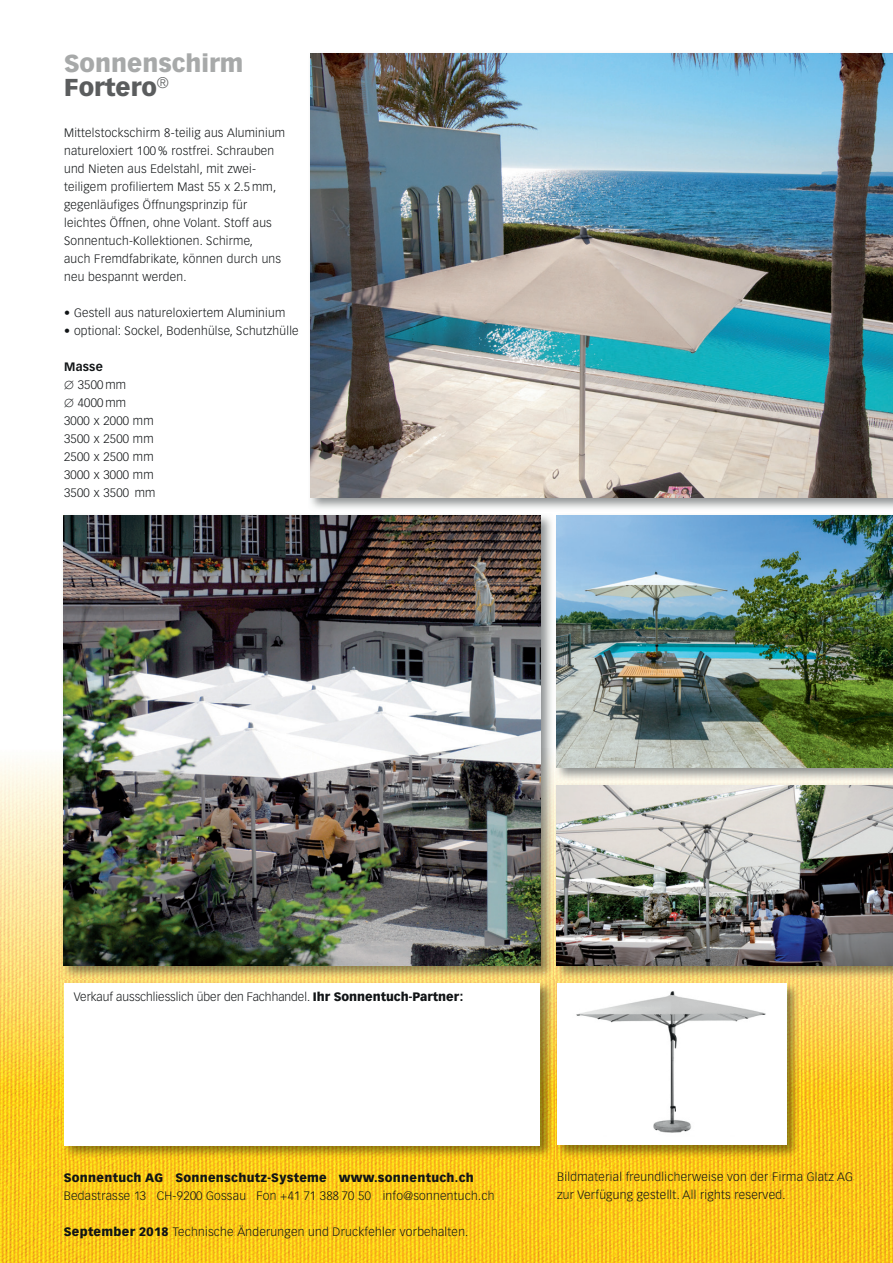
<style>
.page{position:relative;width:893px;height:1263px;background:#fff}
.page>*{position:absolute;margin:0;border:0;box-sizing:border-box;transform-origin:0 0}
.t1{font:900 24px/24px "Vectora LH";color:#a7a9a9}
.t2{font:300 12px/18px "Vectora LH";letter-spacing:.02em;color:#111416}
.t3{font:300 12px "Vectora LH";color:#111416}
.t4{font:900 12px "Vectora LH";letter-spacing:.025em;color:#111416}
.s1{color:#5b5d5e}
.s2{font-weight:700}
.s3{font-weight:900}
</style>
<div class="page">
<img style="left:0;top:1109px;width:893px;height:154px">
<img style="left:0;top:761px;width:104px;height:348px">
<img style="left:104px;top:954px;width:789px;height:51px">
<img style="left:801px;top:1005px;width:92px;height:104px">
<img style="left:62px;top:981px;width:739px;height:178px">
<div style="left:64px;top:983px;width:476px;height:162px;background:#fff"></div>
<img style="left:540px;top:515px;width:17px;height:233px">
<img style="left:61px;top:748px;width:493px;height:231px">
<img style="left:63px;top:515px;width:477px;height:450px">
<img style="left:555px;top:748px;width:338px;height:33px">
<img style="left:557px;top:515px;width:336px;height:252px">
<img style="left:555px;top:783px;width:338px;height:196px">
<img style="left:557px;top:785px;width:336px;height:180px">
<img style="left:310px;top:497px;width:583px;height:12px">
<img style="left:310px;top:53px;width:583px;height:444px">
<div style="left:557px;top:983px;width:229px;height:162px;background:#fff"></div>
<img style="left:576px;top:991px;width:190px;height:142px">
<h1 class="t1" style="left:64px;top:51px;width:181px">Sonnenschirm<br><span class="s1">Fortero</span><sup>®</sup></h1>
<p class="t2" style="left:64px;top:124px;width:223px">Mittelstockschirm 8-teilig aus Aluminium natureloxiert 100 % rostfrei. Schrauben und Nieten aus Edelstahl, mit zwei&shy;teiligem profiliertem Mast 55 x 2.5 mm, gegenläufiges Öffnungsprinzip für leichtes Öffnen, ohne Volant. Stoff aus Sonnentuch-Kollektionen. Schirme,<br>auch Fremdfabrikate, können durch uns neu bespannt werden.</p>
<p class="t2" style="left:64px;top:304px;width:223px">• Gestell aus natureloxiertem Aluminium</p>
<p class="t2" style="left:64px;top:322px;width:236px">• optional: Sockel, Bodenhülse, Schutzhülle</p>
<p class="t2" style="left:64px;top:358px;width:93px"><span class="s2">Masse<br></span>∅ 3500 mm<br>∅ 4000 mm<br>3000 x 2000 mm<br>3500 x 2500 mm<br>2500 x 2500 mm<br>3000 x 3000 mm<br>3500 x 3500 mm</p>
<p class="t3" style="left:74px;top:990px;width:391px">Verkauf ausschliesslich über den Fachhandel. <span class="s3">Ihr Sonnentuch-Partner:</span></p>
<p class="t4" style="left:64px;top:1170px;width:412px">Sonnentuch AG Sonnenschutz-Systeme www.sonnentuch.ch</p>
<p class="t2" style="left:64px;top:1186px;width:432px">Bedastrasse 13 CH-9200 Gossau Fon +41 71 388 70 50 info@sonnentuch.ch</p>
<p class="t2" style="left:64px;top:1222px;width:406px"><span class="s3">September 2018</span> Technische Änderungen und Druckfehler vorbehalten.</p>
<p class="t2" style="left:557px;top:1168px;width:297px">Bildmaterial freundlicherweise von der Firma Glatz AG zur Verfügung gestellt. All rights reserved.</p>
</div>
